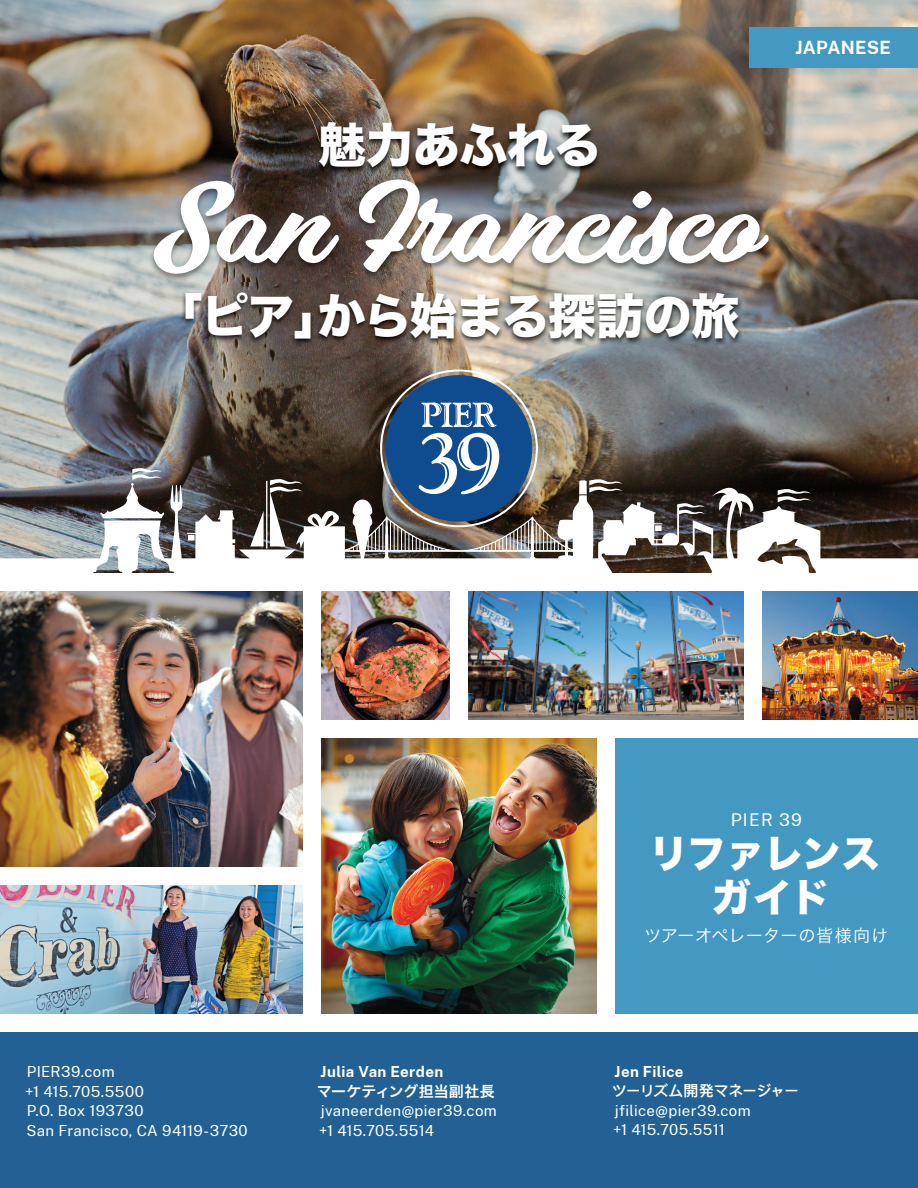
<style>
.page{position:relative;width:918px;height:1188px;background:#fff}
.page>*{position:absolute;margin:0;border:0;box-sizing:border-box;transform-origin:0 0}
.t1{font:48px "Hira Kaku Std W8";letter-spacing:-.025em;color:#fff}
.t2{font:39px/43.5px "Hira Kaku Std W8";letter-spacing:-.02em;color:#fff;text-align:center}
.t3{font:700 18px "Public Sans";letter-spacing:.015em;color:#fff}
.t4{font:17.25px "Hira Kaku Pro W3";letter-spacing:.01em;color:#fff}
.t5{font:17.25px "Public Sans";letter-spacing:.07em;color:#fff}
.t6{font:15px/19.5px "Public Sans";letter-spacing:.02em;color:#fff}
.t7{font:700 15px "Public Sans";letter-spacing:.025em;color:#fff}
.t8{font:600 15px "Ping Fang SC";letter-spacing:-.055em;color:#fff}
.t9{font:15px "Hira Kaku Pro W6";color:#fff}
</style>
<div class="page">
<img style="left:762px;top:591px;width:156px;height:129px">
<img style="left:321px;top:591px;width:129px;height:129px">
<img style="left:468px;top:591px;width:276px;height:129px">
<img style="left:0;top:0;width:918px;height:468px">
<img style="left:0;top:591px;width:303px;height:276px">
<img style="left:321px;top:738px;width:276px;height:276px">
<img style="left:0;top:885px;width:303px;height:129px">
<div style="left:0;top:1032px;width:918px;height:156px;background:#236194"></div>
<div style="left:615px;top:738px;width:303px;height:276px;background:#4399c2"></div>
<svg style="left:380px;top:369px;width:158px;height:99px;background:#517295"></svg>
<img style="left:0;top:468px;width:918px;height:105px">
<img style="left:181px;top:291px;width:562px;height:55px">
<img style="left:314px;top:121px;width:287px;height:52px">
<img style="left:149px;top:178px;width:624px;height:103px">
<img style="left:151px;top:173px;width:619px;height:103px">
<svg style="left:564px;top:214px;width:82px;height:49px"></svg>
<svg style="left:669px;top:214px;width:52px;height:49px"></svg>
<div style="left:749px;top:27px;width:169px;height:41px;background:#4399c2"></div>
<h1 class="t1" style="left:318px;top:119px;width:285px">魅力あふれる</h1>
<h1 class="t1" style="left:155px;top:289px;width:586px">「ピア」から始まる探訪の旅</h1>
<p class="t3" style="left:796px;top:34px;width:97px">JAPANESE</p>
<p class="t6" style="left:25px;top:1061px;width:224px">PIER39.com<br>+1 415.705.5500<br>P.O. Box 193730<br>San Francisco, CA 94119-3730</p>
<p class="t7" style="left:321px;top:1061px;width:124px">Julia Van Eerden</p>
<p class="t9" style="left:317px;top:1077px;width:179px">マーケティング担当副社長</p>
<p class="t6" style="left:319px;top:1100px;width:179px">jvaneerden@pier39.com +1 415.705.5514</p>
<p class="t5" style="left:731px;top:808px;width:73px">PIER 39</p>
<h2 class="t2" style="left:649px;top:833px;width:232px">リファレンスガイド</h2>
<p class="t4" style="left:644px;top:920px;width:246px">ツアーオペレーターの皆様向け</p>
<p class="t7" style="left:615px;top:1060px;width:71px">Jen Filice</p>
<p class="t8" style="left:612px;top:1082px;width:189px">ツーリズム開発マネージャー</p>
<p class="t6" style="left:613px;top:1100px;width:139px">jfilice@pier39.com +1 415.705.5511</p>
</div>
